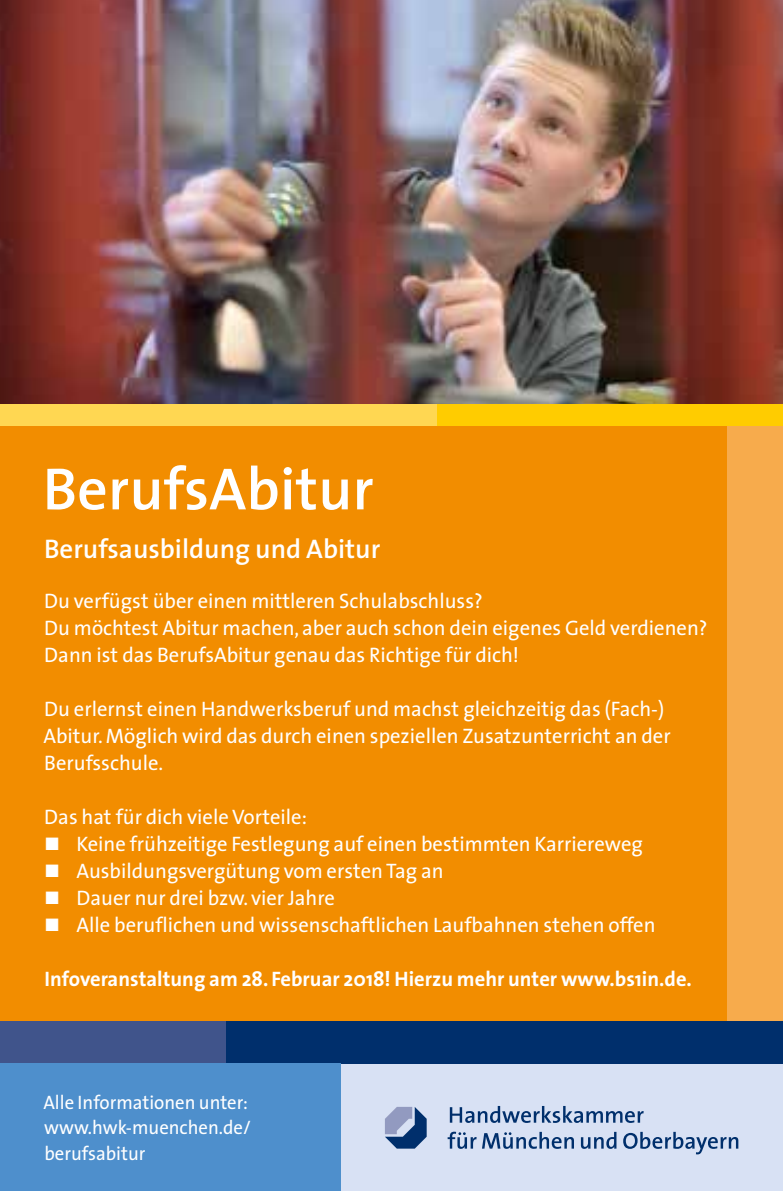
<style>
.page{position:relative;width:783px;height:1191px;background:#fff}
.page>*{position:absolute;margin:0;border:0;box-sizing:border-box;transform-origin:0 0}
.t1{font:600 60px "The Sans";color:#fff}
.t2{font:600 27px "The Sans";color:#fff}
.t3{font:21px/27px "The Sans";color:#fff}
.t4{font:700 21px "The Sans";color:#fff}
.t5{font:19.5px/25.5px "The Sans";color:#fff;scale:.96 1}
</style>
<div class="page">
<img style="left:0;top:0;width:782px;height:404px">
<div style="left:0;top:404px;width:753px;height:616px;background:#f28d00"></div>
<div style="left:727px;top:404px;width:55px;height:616px;background:#f7ab4c"></div>
<div style="left:326px;top:404px;width:456px;height:21px;background:#fc0"></div>
<div style="left:0;top:404px;width:436px;height:21px;background:#ffd752"></div>
<div style="left:317px;top:1063px;width:465px;height:128px;background:#d8e1f4"></div>
<div style="left:0;top:1020px;width:362px;height:43px;background:#40548b"></div>
<div style="left:226px;top:1020px;width:556px;height:43px;background:#002f6c"></div>
<div style="left:0;top:1063px;width:340px;height:128px;background:#4e8fcc"></div>
<svg style="left:385px;top:1107px;width:41px;height:41px"></svg>
<svg style="left:447px;top:1131px;width:29px;height:17px"></svg>
<svg style="left:482px;top:1131px;width:92px;height:17px"></svg>
<svg style="left:580px;top:1131px;width:36px;height:17px"></svg>
<svg style="left:623px;top:1131px;width:115px;height:23px"></svg>
<svg style="left:449px;top:1106px;width:194px;height:17px"></svg>
<h1 class="t1" style="left:43px;top:439px;width:332px">BerufsAbitur</h1>
<p class="t2" style="left:44px;top:526px;width:338px">Berufsausbildung und Abitur</p>
<p class="t3" style="left:44px;top:587px;width:664px">Du verfügst über einen mittleren Schulabschluss?<br>Du möchtest Abitur machen, aber auch schon dein eigenes Geld verdienen?<br>Dann ist das BerufsAbitur genau das Richtige für dich!</p>
<p class="t3" style="left:43px;top:695px;width:628px">Du erlernst einen Handwerksberuf und machst gleichzeitig das (Fach-)<br>Abitur. Möglich wird das durch einen speziellen Zusatzunterricht an der<br>Berufsschule.</p>
<p class="t3" style="left:44px;top:803px;width:264px">Das hat für dich viele Vorteile:</p>
<p class="t3" style="left:45px;top:830px;width:598px">■ Keine frühzeitige Festlegung auf einen bestimmten Karriereweg</p>
<p class="t3" style="left:45px;top:857px;width:399px">■ Ausbildungsvergütung vom ersten Tag an</p>
<p class="t3" style="left:45px;top:884px;width:291px">■ Dauer nur drei bzw. vier Jahre</p>
<p class="t3" style="left:45px;top:911px;width:611px">■ Alle beruflichen und wissenschaftlichen Laufbahnen stehen offen</p>
<p class="t4" style="left:45px;top:961px;width:648px">Infoveranstaltung am 28. Februar 2018! Hierzu mehr unter www.bs1in.de.</p>
<p class="t5" style="left:43px;top:1088px;width:218px">Alle Informationen unter: www.hwk-muenchen.de/ berufsabitur</p>
</div>
